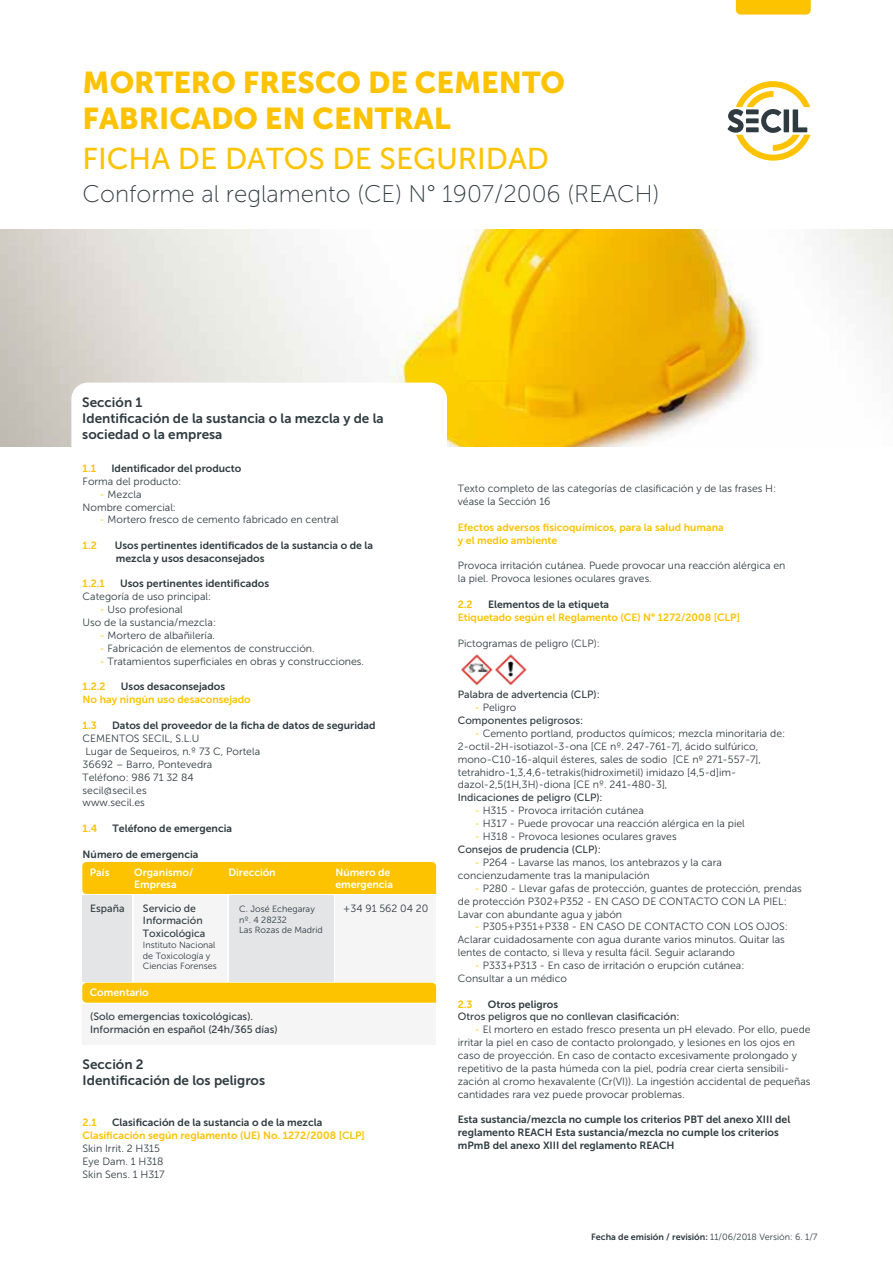
<style>
.page{position:relative;width:893px;height:1263px;background:#fff}
.page>*{position:absolute;margin:0;border:0;box-sizing:border-box;transform-origin:0 0}
.t1{font:30px/36px "Museo Sans 900";color:#fdc300}
.t2{font:30px "Museo Sans 500";color:#fdc300}
.t3{font:24px "Museo Sans 100";color:#2f3b40}
.t4{font:13.5px/16.2px "Museo Sans 700";color:#2f3b40}
.t5{font:10.5px/12.9px "Museo Sans 300";color:#2f3b40}
.t6{font:10.5px/12.6px "Museo Sans 700";color:#2f3b40}
.t7{font:10.5px/12.6px "Museo Sans 500";color:#2f3b40}
.t8{font:10.5px/12.9px "Museo Sans 700";color:#fdc300}
.t9{font:10.5px/12.6px "Museo Sans 700";color:#fff}
.t10{font:9px/10.8px "Museo Sans 300";color:#2f3b40}
.t11{font:9px "Museo Sans 700";color:#2f3b40}
.s1{color:#fdc300}
.s2{font-family:"Museo Sans 300"}
</style>
<div class="page">
<img style="left:0;top:230px;width:893px;height:216px">
<div style="left:71px;top:383px;width:376px;height:308px;background:#fff;border-radius:16px"></div>
<svg style="left:728px;top:81px;width:82px;height:80px"></svg>
<svg style="left:736px;top:0;width:75px;height:15px"></svg>
<img style="left:461px;top:654px;width:66px;height:31px">
<hr style="left:466px;top:381px;width:65px;height:1px;background:#fdc300">
<div style="left:83px;top:895px;width:49px;height:86px;background:#e4e5e6"></div>
<div style="left:229px;top:895px;width:105px;height:86px;background:#e4e5e6"></div>
<div style="left:134px;top:895px;width:93px;height:86px;background:#f5f5f6"></div>
<div style="left:336px;top:895px;width:100px;height:86px;background:#f5f5f6"></div>
<div style="left:82px;top:862px;width:354px;height:32px;background:#fdc300"></div>
<div style="left:83px;top:1004px;width:353px;height:41px;background:#f5f5f6"></div>
<div style="left:82px;top:983px;width:354px;height:20px;background:#fdc300"></div>
<h1 class="t1" style="left:83px;top:65px;width:484px">MORTERO FRESCO DE CEMENTO<br>FABRICADO EN CENTRAL</h1>
<h1 class="t2" style="left:83px;top:142px;width:468px">FICHA DE DATOS DE SEGURIDAD</h1>
<h2 class="t3" style="left:83px;top:181px;width:578px">Conforme al reglamento (CE) N° 1907/2006 (REACH)</h2>
<p class="t4" style="left:82px;top:394px;width:303px">Sección 1<br>Identificación de la sustancia o la mezcla y de la sociedad o la empresa</p>
<p class="t8" style="left:83px;top:462px;width:15px">1.1</p>
<p class="t6" style="left:111px;top:462px;width:132px">Identificador del producto</p>
<p class="t5" style="left:83px;top:475px;width:100px">Forma del producto:</p>
<p class="t5" style="left:83px;top:488px;width:95px;text-indent:17px"><span class="s1">-</span> Mezcla<br>Nombre comercial:</p>
<p class="t5" style="left:100px;top:513px;width:241px"><span class="s1">-</span> Mortero fresco de cemento fabricado en central</p>
<p class="t8" style="left:83px;top:539px;width:16px">1.2</p>
<p class="t6" style="left:115px;top:539px;width:260px">Usos pertinentes identificados de la sustancia o de la mezcla y usos desaconsejados</p>
<p class="t8" style="left:83px;top:577px;width:24px">1.2.1</p>
<p class="t6" style="left:120px;top:577px;width:150px">Usos pertinentes identificados</p>
<p class="t5" style="left:83px;top:590px;width:130px">Categoría de uso principal:</p>
<p class="t5" style="left:83px;top:603px;width:135px;text-indent:17px"><span class="s1">-</span> Uso profesional<br>Uso de la sustancia/mezcla:</p>
<p class="t5" style="left:100px;top:629px;width:117px"><span class="s1">-</span> Mortero de albañilería.</p>
<p class="t5" style="left:100px;top:642px;width:217px"><span class="s1">-</span> Fabricación de elementos de construcción.</p>
<p class="t5" style="left:100px;top:654px;width:266px"><span class="s1">-</span> Tratamientos superficiales en obras y construcciones.</p>
<p class="t8" style="left:83px;top:680px;width:24px">1.2.2</p>
<p class="t6" style="left:121px;top:680px;width:106px">Usos desaconsejados</p>
<p class="t8" style="left:83px;top:693px;width:170px">No hay ningún uso desaconsejado</p>
<p class="t8" style="left:83px;top:719px;width:16px">1.3</p>
<p class="t6" style="left:112px;top:719px;width:265px">Datos del proveedor de la ficha de datos de seguridad</p>
<p class="t5" style="left:83px;top:732px;width:179px">CEMENTOS SECIL, S.L.U<br>Lugar de Sequeiros, n.º 73 C, Portela<br>36692 – Barro, Pontevedra<br>Teléfono: 986 71 32 84 secil@secil.es<br>www.secil.es</p>
<p class="t8" style="left:83px;top:822px;width:16px">1.4</p>
<p class="t6" style="left:113px;top:822px;width:121px">Teléfono de emergencia</p>
<p class="t6" style="left:83px;top:848px;width:117px">Número de emergencia</p>
<p class="t9" style="left:90px;top:866px;width:21px">País</p>
<p class="t7" style="left:90px;top:902px;width:36px">España</p>
<p class="t9" style="left:134px;top:866px;width:61px">Organismo/<br>Empresa</p>
<p class="t7" style="left:143px;top:902px;width:64px">Servicio de<br>Información<br>Toxicológica</p>
<p class="t10" style="left:143px;top:939px;width:75px">Instituto Nacional de Toxicología y<br>Ciencias Forenses</p>
<p class="t9" style="left:229px;top:866px;width:49px">Dirección</p>
<p class="t9" style="left:336px;top:866px;width:59px">Número de emergencia</p>
<p class="t10" style="left:239px;top:903px;width:85px">C. José Echegaray nº. 4 28232<br>Las Rozas de Madrid</p>
<p class="t5" style="left:343px;top:902px;width:87px">+34 91 562 04 20</p>
<p class="t9" style="left:90px;top:986px;width:60px">Comentario</p>
<p class="t7" style="left:90px;top:1010px;width:189px">(Solo emergencias toxicológicas).<br>Información en español (24h/365 días)</p>
<p class="t4" style="left:83px;top:1056px;width:184px">Sección 2<br>Identificación de los peligros</p>
<p class="t8" style="left:83px;top:1116px;width:16px">2.1</p>
<p class="t6" style="left:112px;top:1116px;width:212px">Clasificación de la sustancia o de la mezcla</p>
<p class="t8" style="left:83px;top:1129px;width:284px">Clasificación según reglamento (UE) No. 1272/2008 [CLP]</p>
<p class="t5" style="left:83px;top:1142px;width:84px">Skin Irrit. 2 H315<br>Eye Dam. 1 H318<br>Skin Sens. 1 H317</p>
<p class="t5" style="left:458px;top:482px;width:320px">Texto completo de las categorías de clasificación y de las frases H: véase la Sección 16</p>
<p class="t8" style="left:458px;top:521px;width:267px">Efectos adversos fisicoquímicos, para la salud humana y el medio ambiente</p>
<p class="t5" style="left:458px;top:559px;width:329px">Provoca irritación cutánea. Puede provocar una reacción alérgica en la piel. Provoca lesiones oculares graves.</p>
<p class="t8" style="left:458px;top:598px;width:16px">2.2</p>
<p class="t6" style="left:488px;top:598px;width:123px">Elementos de la etiqueta</p>
<p class="t8" style="left:458px;top:611px;width:284px">Etiquetado según el Reglamento (CE) N° 1272/2008 [CLP]</p>
<p class="t5" style="left:458px;top:636px;width:143px">Pictogramas de peligro (CLP):</p>
<p class="t7" style="left:458px;top:688px;width:143px">Palabra de advertencia (CLP):</p>
<p class="t5" style="left:475px;top:701px;width:43px"><span class="s1">-</span> Peligro</p>
<p class="t7" style="left:458px;top:714px;width:127px">Componentes peligrosos:</p>
<p class="t5" style="left:458px;top:727px;width:329px;text-indent:17px"><span class="s1">-</span> Cemento portland, productos químicos; mezcla minoritaria de:<br>2-octil-2H-isotiazol-3-ona [CE nº. 247-761-7], ácido sulfúrico, mono-C10-16-alquil ésteres, sales de sodio [CE nº 271-557-7], tetrahidro-1,3,4,6-tetrakis(hidroximetil) imidazo [4,5-d]im&shy;dazol-2,5(1H,3H)-diona [CE nº. 241-480-3],</p>
<p class="t7" style="left:458px;top:791px;width:146px">Indicaciones de peligro (CLP):</p>
<p class="t5" style="left:475px;top:804px;width:171px"><span class="s1">-</span> H315 - Provoca irritación cutánea</p>
<p class="t5" style="left:475px;top:817px;width:272px"><span class="s1">-</span> H317 - Puede provocar una reacción alérgica en la piel</p>
<p class="t5" style="left:475px;top:830px;width:203px"><span class="s1">-</span> H318 - Provoca lesiones oculares graves</p>
<p class="t7" style="left:458px;top:843px;width:144px">Consejos de prudencia (CLP):</p>
<p class="t5" style="left:458px;top:856px;width:266px;text-indent:17px"><span class="s1">-</span> P264 - Lavarse las manos, los antebrazos y la cara concienzudamente tras la manipulación</p>
<p class="t5" style="left:458px;top:882px;width:346px;text-indent:17px"><span class="s1">-</span> P280 - Llevar gafas de protección, guantes de protección, prendas de protección P302+P352 - EN CASO DE CONTACTO CON LA PIEL:<br>Lavar con abundante agua y jabón</p>
<p class="t5" style="left:458px;top:920px;width:331px;text-indent:17px"><span class="s1">-</span> P305+P351+P338 - EN CASO DE CONTACTO CON LOS OJOS:<br>Aclarar cuidadosamente con agua durante varios minutos. Quitar las lentes de contacto, si lleva y resulta fácil. Seguir aclarando</p>
<p class="t5" style="left:458px;top:959px;width:288px;text-indent:17px"><span class="s1">-</span> P333+P313 - En caso de irritación o erupción cutánea:<br>Consultar a un médico</p>
<p class="t8" style="left:458px;top:997px;width:16px">2.3</p>
<p class="t6" style="left:488px;top:998px;width:72px">Otros peligros</p>
<p class="t7" style="left:458px;top:1010px;width:223px">Otros peligros que no conllevan clasificación:</p>
<p class="t5" style="left:458px;top:1023px;width:354px;text-indent:17px"><span class="s1">-</span> El mortero en estado fresco presenta un pH elevado. Por ello, puede irritar la piel en caso de contacto prolongado, y lesiones en los ojos en caso de proyección. En caso de contacto excesivamente prolongado y repetitivo de la pasta húmeda con la piel, podría crear cierta sensibili&shy;zación al cromo hexavalente (Cr(VI)). La ingestión accidental de pequeñas cantidades rara vez puede provocar problemas.</p>
<p class="t6" style="left:458px;top:1113px;width:334px">Esta sustancia/mezcla no cumple los criterios PBT del anexo XIII del reglamento REACH Esta sustancia/mezcla no cumple los criterios mPmB del anexo XIII del reglamento REACH</p>
<p class="t11" style="left:591px;top:1232px;width:228px">Fecha de emisión / revisión: <span class="s2">11/06/2018 Versión: 6. 1/7</span></p>
</div>
